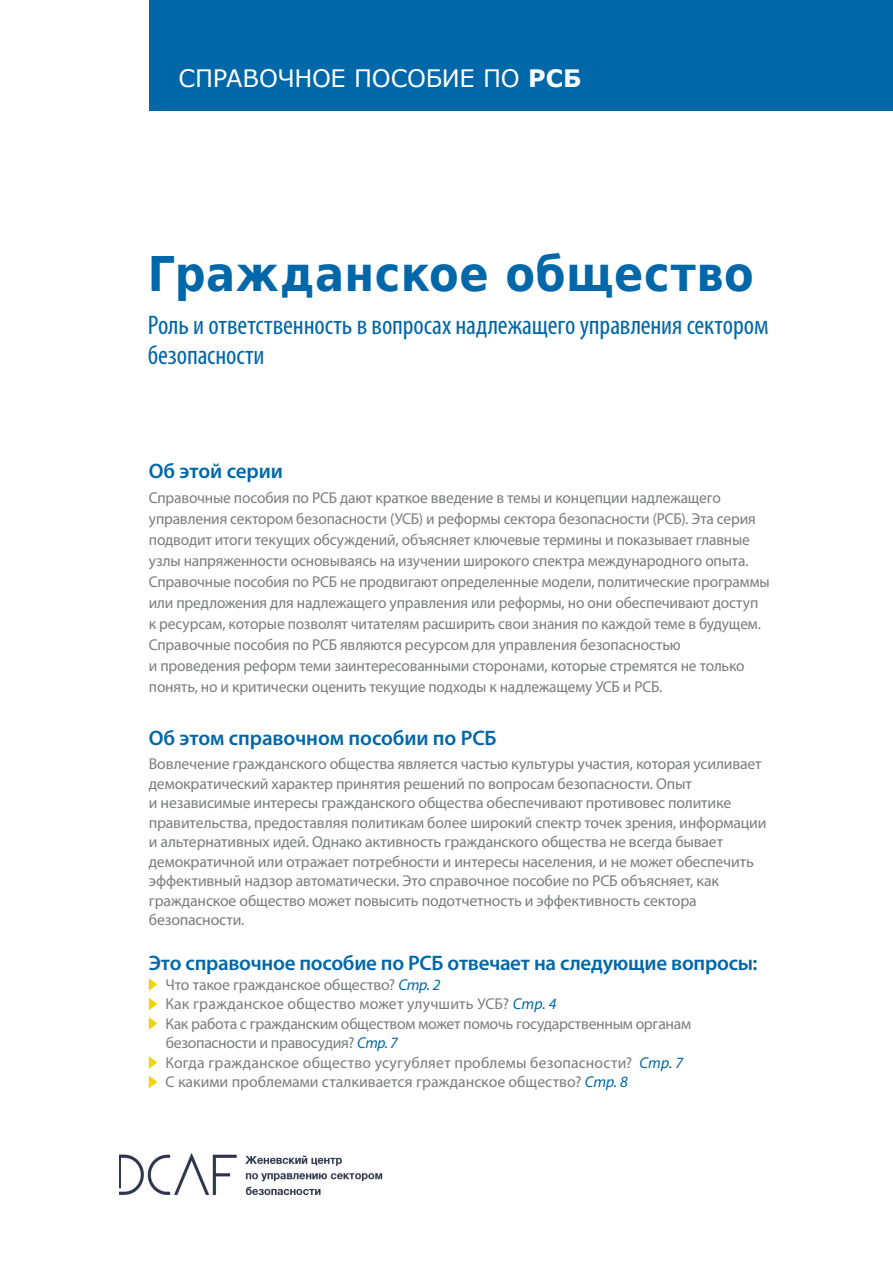
<style>
.page{position:relative;width:893px;height:1263px;background:#fff}
.page>*{position:absolute;margin:0;border:0;box-sizing:border-box;transform-origin:0 0}
.t1{font:700 48px "DejaVu Sans Condensed";letter-spacing:.01em;color:#0067a8}
.t2{font:condensed 27px/30px "Myriad Pro";letter-spacing:-.005em;color:#0067a8}
.t3{font:24px "Verdana";letter-spacing:-.015em;color:#fff}
.t4{font:600 21px "Myriad Pro";letter-spacing:-.01em;color:#0067a8}
.t5{font:15.75px/19.5px "Myriad Pro";letter-spacing:-.01em;color:#7b7c7e}
.s1{font-weight:700}
.s2{font-style:italic;color:#0067a8}
</style>
<div class="page">
<div style="left:149px;top:0;width:744px;height:111px;background:#0067a8"></div>
<img style="left:119px;top:1154px;width:264px;height:41px">
<svg style="left:149px;top:978px;width:8px;height:13px"></svg>
<svg style="left:149px;top:997px;width:8px;height:13px"></svg>
<svg style="left:149px;top:1017px;width:8px;height:13px"></svg>
<svg style="left:149px;top:1056px;width:8px;height:13px"></svg>
<svg style="left:149px;top:1075px;width:8px;height:13px"></svg>
<h3 class="t3" style="left:179px;top:62px;width:404px">СПРАВОЧНОЕ ПОСОБИЕ ПО <span class="s1">РСБ</span></h3>
<h1 class="t1" style="left:148px;top:235px;width:608px">Гражданское общество</h1>
<h2 class="t2" style="left:148px;top:310px;width:622px">Роль и ответственность в вопросах надлежащего управления сектором безопасности</h2>
<h3 class="t4" style="left:149px;top:457px;width:136px">Об этой серии</h3>
<p class="t5" style="left:149px;top:487px;width:622px;line-height:21px">Справочные пособия по РСБ дают краткое введение в темы и концепции надлежащего управления сектором безопасности (УСБ) и реформы сектора безопасности (РСБ). Эта серия подводит итоги текущих обсуждений, объясняет ключевые термины и показывает главные узлы напряженности основываясь на изучении широкого спектра международного опыта.<br>Справочные пособия по РСБ не продвигают определенные модели, политические программы или предложения для надлежащего управления или реформы, но они обеспечивают доступ к ресурсам, которые позволят читателям расширить свои знания по каждой теме в будущем.<br>Справочные пособия по РСБ являются ресурсом для управления безопасностью<br>и проведения реформ теми заинтересованными сторонами, которые стремятся не только понять, но и критически оценить текущие подходы к надлежащему УСБ и РСБ.</p>
<h3 class="t4" style="left:149px;top:725px;width:349px">Об этом справочном пособии по РСБ</h3>
<p class="t5" style="left:149px;top:754px;width:619px">Вовлечение гражданского общества является частью культуры участия, которая усиливает демократический характер принятия решений по вопросам безопасности. Опыт<br>и независимые интересы гражданского общества обеспечивают противовес политике правительства, предоставляя политикам более широкий спектр точек зрения, информации и альтернативных идей. Однако активность гражданского общества не всегда бывает демократичной или отражает потребности и интересы населения, и не может обеспечить эффективный надзор автоматически. Это справочное пособие по РСБ объясняет, как гражданское общество может повысить подотчетность и эффективность сектора безопасности.</p>
<h3 class="t4" style="left:149px;top:950px;width:610px">Это справочное пособие по РСБ отвечает на следующие вопросы:</h3>
<p class="t5" style="left:166px;top:975px;width:527px">Что такое гражданское общество? <span class="s2">Стр. 2<br></span>Как гражданское общество может улучшить УСБ? <span class="s2">Стр. 4<br></span>Как работа с гражданским обществом может помочь государственным органам безопасности и правосудия? <span class="s2">Стр. 7<br></span>Когда гражданское общество усугубляет проблемы безопасности? <span class="s2">Стр. 7<br></span>С какими проблемами сталкивается гражданское общество? <span class="s2">Стр. 8</span></p>
</div>
